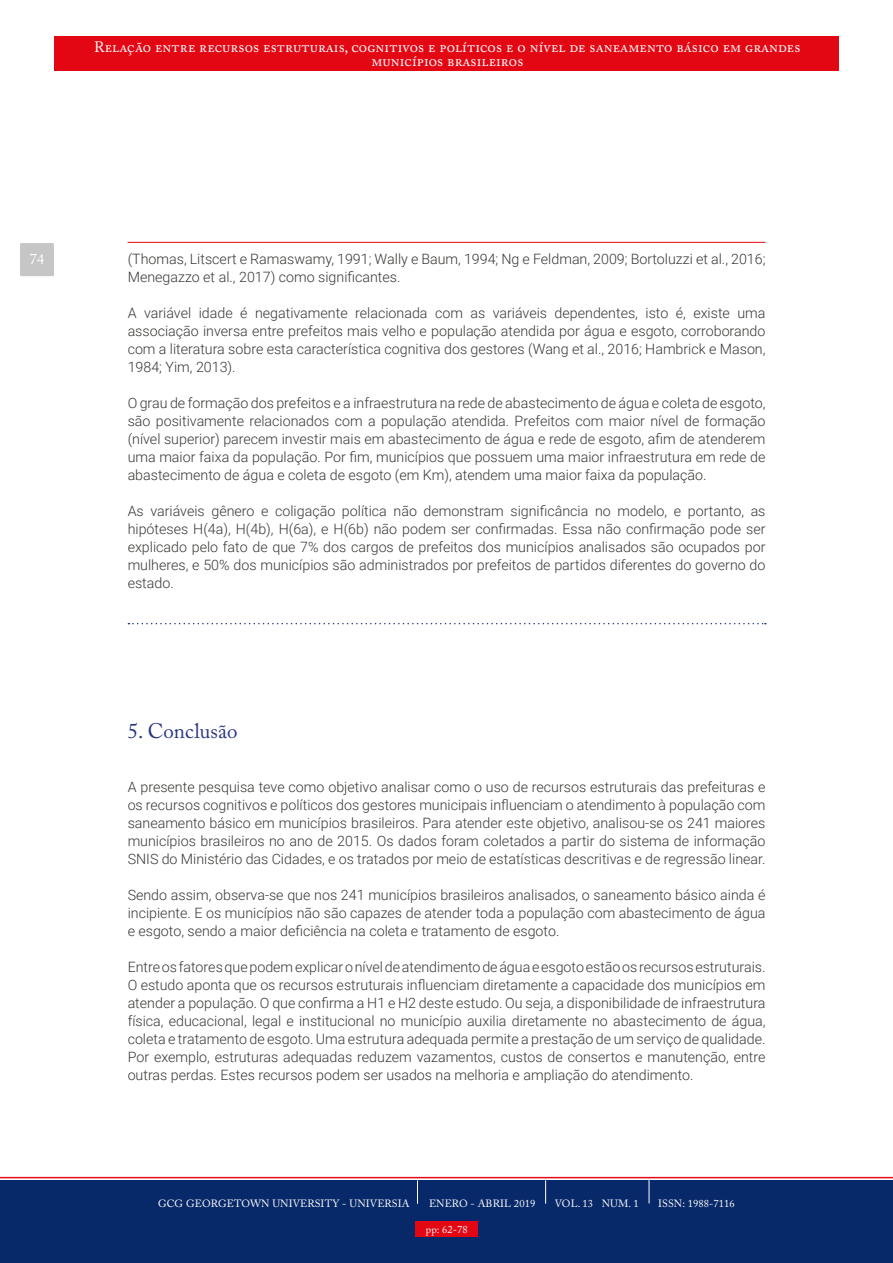
<style>
.page{position:relative;width:893px;height:1263px;background:#fff}
.page>*{position:absolute;margin:0;border:0;box-sizing:border-box;transform-origin:0 0}
.t1{font:21px "Adobe Caslon Pro";color:#283583}
.t2{font:15px/13.5px "Adobe Caslon Pro";letter-spacing:.005em;color:#fff;text-align:center}
.t3{font:300 14.25px/18px "Roboto";color:#3a3835;text-align:justify}
.t4{font:10.5px "Adobe Caslon Pro";letter-spacing:.01em;color:#fff}
</style>
<div class="page">
<div style="left:54px;top:37px;width:785px;height:34px;background:#e30613"></div>
<div style="left:0;top:1180px;width:893px;height:83px;background:#082969"></div>
<svg style="left:0;top:1177px;width:893px;height:27px"></svg>
<div style="left:415px;top:1221px;width:63px;height:16px;background:#e30613"></div>
<div style="left:20px;top:243px;width:34px;height:33px;background:#c6c6c6;border-radius:2px"></div>
<hr style="left:128px;top:242px;width:637px;height:1px;background:#e30613">
<svg style="left:128px;top:623px;width:638px;height:1px"></svg>
<p class="t2" style="left:94px;top:40px;width:708px">Relação entre recursos estruturais, cognitivos e políticos e o nível de saneamento básico em grandes municípios brasileiros</p>
<p class="t2" style="left:29px;top:252px;width:16px">74</p>
<p class="t3" style="left:128px;top:250px;width:639px">(Thomas, Litscert e Ramaswamy, 1991; Wally e Baum, 1994; Ng e Feldman, 2009; Bortoluzzi et al., 2016;<br>Menegazzo et al., 2017) como significantes.</p>
<p class="t3" style="left:128px;top:304px;width:639px">A variável idade é negativamente relacionada com as variáveis dependentes, isto é, existe uma associação inversa entre prefeitos mais velho e população atendida por água e esgoto, corroborando com a literatura sobre esta característica cognitiva dos gestores (Wang et al., 2016; Hambrick e Mason, 1984; Yim, 2013).</p>
<p class="t3" style="left:128px;top:394px;width:639px">O grau de formação dos prefeitos e a infraestrutura na rede de abastecimento de água e coleta de esgoto, são positivamente relacionados com a população atendida. Prefeitos com maior nível de formação (nível superior) parecem investir mais em abastecimento de água e rede de esgoto, afim de atenderem uma maior faixa da população. Por fim, municípios que possuem uma maior infraestrutura em rede de abastecimento de água e coleta de esgoto (em Km), atendem uma maior faixa da população.</p>
<p class="t3" style="left:128px;top:502px;width:639px">As variáveis gênero e coligação política não demonstram significância no modelo, e portanto, as hipóteses H(4a), H(4b), H(6a), e H(6b) não podem ser confirmadas. Essa não confirmação pode ser explicado pelo fato de que 7% dos cargos de prefeitos dos municípios analisados são ocupados por mulheres, e 50% dos municípios são administrados por prefeitos de partidos diferentes do governo do estado.</p>
<h1 class="t1" style="left:128px;top:719px;width:111px">5. Conclusão</h1>
<p class="t3" style="left:128px;top:778px;width:639px">A presente pesquisa teve como objetivo analisar como o uso de recursos estruturais das prefeituras e os recursos cognitivos e políticos dos gestores municipais influenciam o atendimento à população com saneamento básico em municípios brasileiros. Para atender este objetivo, analisou-se os 241 maiores municípios brasileiros no ano de 2015. Os dados foram coletados a partir do sistema de informação SNIS do Ministério das Cidades, e os tratados por meio de estatísticas descritivas e de regressão linear.</p>
<p class="t3" style="left:128px;top:886px;width:639px">Sendo assim, observa-se que nos 241 municípios brasileiros analisados, o saneamento básico ainda é incipiente. E os municípios não são capazes de atender toda a população com abastecimento de água e esgoto, sendo a maior deficiência na coleta e tratamento de esgoto.</p>
<p class="t3" style="left:128px;top:958px;width:639px">Entre os fatores que podem explicar o nível de atendimento de água e esgoto estão os recursos estruturais.<br>O estudo aponta que os recursos estruturais influenciam diretamente a capacidade dos municípios em atender a população. O que confirma a H1 e H2 deste estudo. Ou seja, a disponibilidade de infraestrutura física, educacional, legal e institucional no município auxilia diretamente no abastecimento de água, coleta e tratamento de esgoto. Uma estrutura adequada permite a prestação de um serviço de qualidade.<br>Por exemplo, estruturas adequadas reduzem vazamentos, custos de consertos e manutenção, entre outras perdas. Estes recursos podem ser usados na melhoria e ampliação do atendimento.</p>
<p class="t4" style="left:158px;top:1197px;width:253px">GCG GEORGETOWN UNIVERSITY - UNIVERSIA</p>
<p class="t4" style="left:429px;top:1197px;width:108px">ENERO - ABRIL 2019</p>
<p class="t4" style="left:555px;top:1197px;width:85px">VOL. 13 NUM. 1</p>
<p class="t4" style="left:658px;top:1197px;width:78px">ISSN: 1988-7116</p>
<p class="t4" style="left:426px;top:1223px;width:43px">pp: 62-78</p>
</div>
